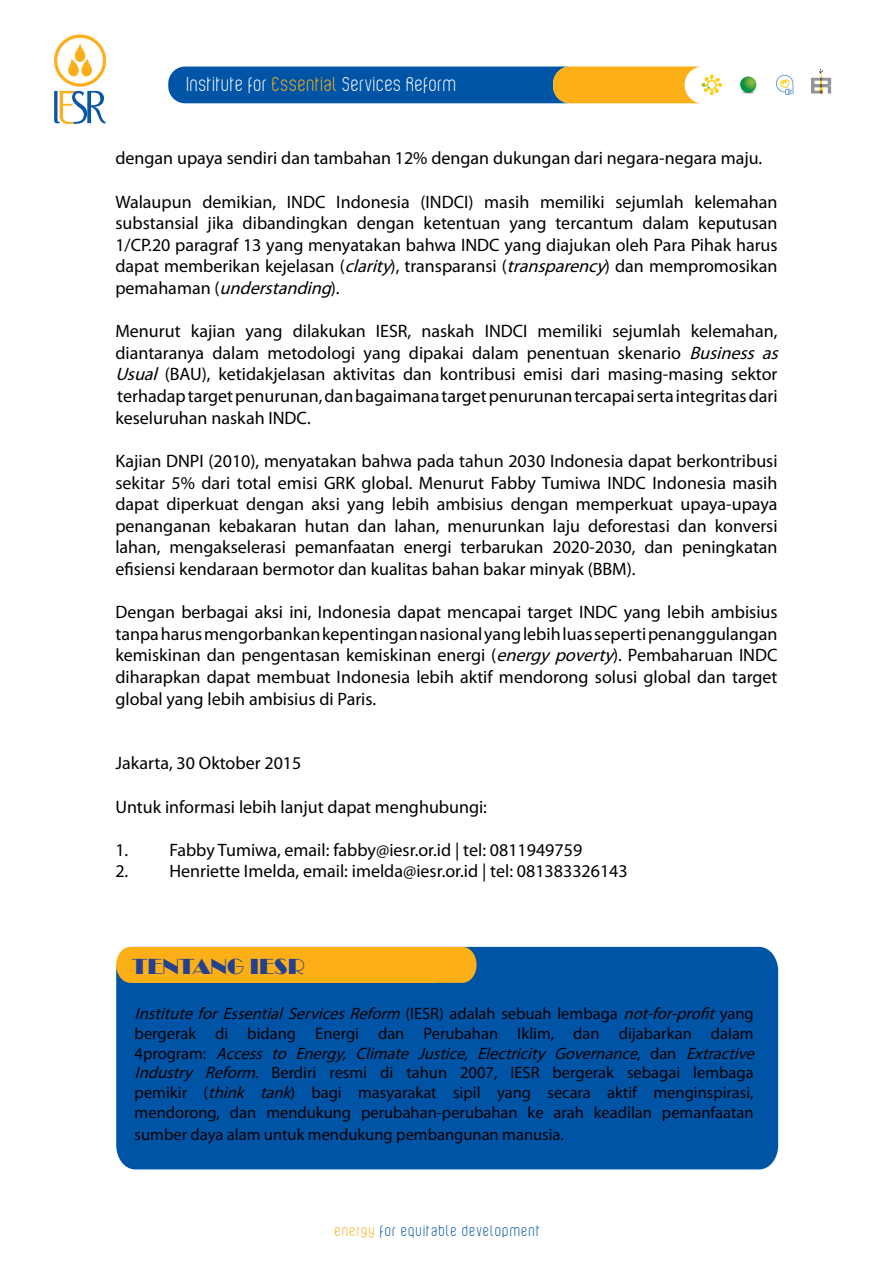
<style>
.page{position:relative;width:893px;height:1263px;background:#fff}
.page>*{position:absolute;margin:0;border:0;box-sizing:border-box;transform-origin:0 0}
.t1{font:22.5px "Broadway";color:#25408f}
.t2{font:19.5px "Violette 01";letter-spacing:.02em;color:#fff}
.t3{font:18px/21.6px "Myriad Pro";color:#000;text-align:justify}
.t4{font:16.5px/19.8px "Myriad Pro";color:#000}
.t5{font:15px "Violette 01";letter-spacing:.07em;color:#0054a6}
.s1{color:#fcaf17}
.s2{font-style:italic}
</style>
<div class="page">
<svg style="left:54px;top:35px;width:52px;height:89px"></svg>
<svg style="left:168px;top:67px;width:554px;height:36px;background:#4d7488"></svg>
<svg style="left:740px;top:76px;width:16px;height:17px"></svg>
<svg style="left:776px;top:75px;width:17px;height:20px"></svg>
<svg style="left:811px;top:68px;width:20px;height:25px"></svg>
<div style="left:116px;top:947px;width:662px;height:222px;background:#0054a6"></div>
<svg style="left:116px;top:947px;width:361px;height:36px;background:#ebaa24"></svg>
<div style="left:132px;top:950px;width:305px;height:33px;background:#fcaf17"></div>
<p class="t2" style="left:187px;top:73px;width:271px">Institute for <span class="s1">Essential</span> Services Reform</p>
<p class="t3" style="left:115px;top:147px;width:648px">dengan upaya sendiri dan tambahan 12% dengan dukungan dari negara-negara maju.</p>
<p class="t3" style="left:115px;top:191px;width:664px">Walaupun demikian, INDC Indonesia (INDCI) masih memiliki sejumlah kelemahan substansial jika dibandingkan dengan ketentuan yang tercantum dalam keputusan 1/CP.20 paragraf 13 yang menyatakan bahwa INDC yang diajukan oleh Para Pihak harus dapat memberikan kejelasan (<span class="s2">clarity</span>), transparansi (<span class="s2">transparency</span>) dan mempromosikan p e m a h a m a n ( <span class="s2">understanding</span>) .</p>
<p class="t3" style="left:115px;top:320px;width:669px;text-align:left">Menurut kajian yang dilakukan IESR, naskah INDCI memiliki sejumlah kelemahan, diantaranya dalam metodologi yang dipakai dalam penentuan skenario <span class="s2">Business as Usual</span> (BAU), ketidakjelasan aktivitas dan kontribusi emisi dari masing-masing sektor terhadap target penurunan, dan bagaimana target penurunan tercapai serta integritas dari keseluruhan naskah INDC.</p>
<p class="t3" style="left:115px;top:450px;width:664px">Kajian DNPI (2010), menyatakan bahwa pada tahun 2030 Indonesia dapat berkontribusi sekitar 5% dari total emisi GRK global. Menurut Fabby Tumiwa INDC Indonesia masih dapat diperkuat dengan aksi yang lebih ambisius dengan memperkuat upaya-upaya penanganan kebakaran hutan dan lahan, menurunkan laju deforestasi dan konversi lahan, mengakselerasi pemanfaatan energi terbarukan 2020-2030, dan peningkatan efisiensi kendaraan bermotor dan kualitas bahan bakar minyak (BBM).</p>
<p class="t3" style="left:115px;top:601px;width:664px">Dengan berbagai aksi ini, Indonesia dapat mencapai target INDC yang lebih ambisius tanpa harus mengorbankan kepentingan nasional yang lebih luas seperti penanggulangan kemiskinan dan pengentasan kemiskinan energi (<span class="s2">energypoverty</span>). Pembaharuan INDC diharapkan dapat membuat Indonesia lebih aktif mendorong solusi global dan target global yang lebih ambisius di Paris.</p>
<p class="t3" style="left:115px;top:752px;width:188px">Jakarta, 30 Oktober 2015</p>
<p class="t3" style="left:115px;top:795px;width:373px">Untuk informasi lebih lanjut dapat menghubungi:</p>
<p class="t3" style="left:115px;top:839px;width:468px">1. Fabby Tumiwa, email: fabby@iesr.or.id | tel: 0811949759</p>
<p class="t3" style="left:115px;top:860px;width:514px">2. Henriette Imelda, email: imelda@iesr.or.id | tel: 081383326143</p>
<p class="t1" style="left:132px;top:953px;width:175px">TENTANG IESR</p>
<p class="t4" style="left:135px;top:1003px;width:626px"><span class="s2">InstituteforEssentialServicesReform</span> ( I E S R ) a d a l a h s e b u a h l e m b a g a <span class="s2">not-for-profit</span>y a n g bergerak di bidang Energi dan Perubahan Iklim, dan dijabarkan dalam 4 p r o g r a m : <span class="s2">Access to Energy, Climate Justice, Electricity Governance</span>, d a n <span class="s2">Extractive Industry Reform</span>. Berdiri resmi di tahun 2007, IESR bergerak sebagai lembaga pemikir (<span class="s2">think tank</span>) bagi masyarakat sipil yang secara aktif menginspirasi, mendorong, dan mendukung perubahan-perubahan ke arah keadilan pemanfaatan</p>
<p class="t4" style="left:135px;top:1124px;width:431px">sumber daya alam untuk mendukung pembangunan manusia.</p>
<p class="t5" style="left:335px;top:1222px;width:207px"><span class="s1">energy</span> for equitable development</p>
</div>
